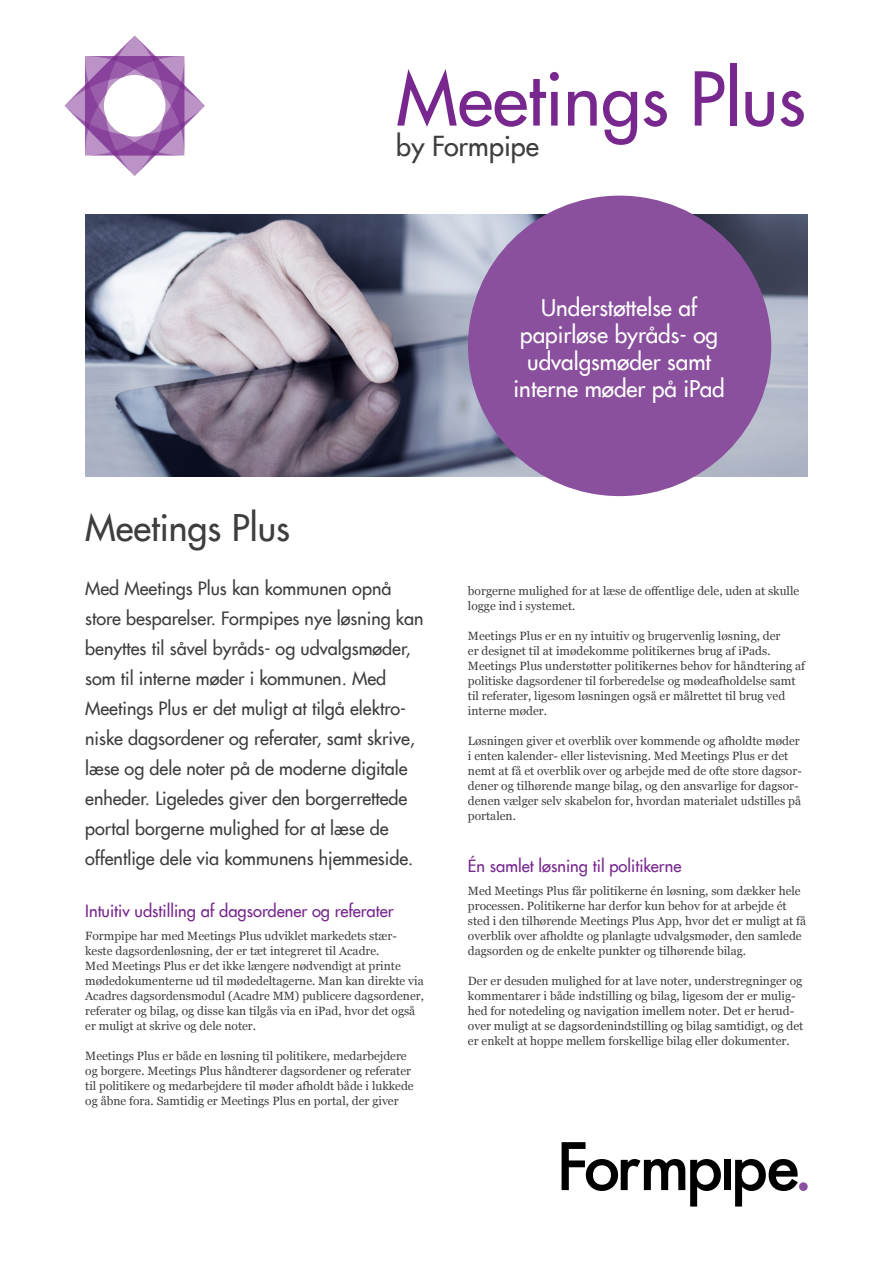
<style>
.page{position:relative;width:893px;height:1263px;background:#fff}
.page>*{position:absolute;margin:0;border:0;box-sizing:border-box;transform-origin:0 0}
.t1{font:500 72px "Futura Com";color:#77278d}
.t2{font:500 36px "Futura Com";color:#3e3e3f}
.t3{font:500 27px "Futura Com";color:#3e3e3f}
.t4{font:500 22.5px "Futura Com";color:#fff}
.t5{font:500 18px/30px "Futura Com";color:#3e3e3f}
.Heading_2{font:500 16.5px "Futura Com";color:#77278d}
.t6{font:12px/15px "Georgia";color:#3e3e3f}
</style>
<div class="page">
<img style="left:85px;top:215px;width:723px;height:262px">
<div style="left:468px;top:196px;width:303px;height:300px;background:#8a509d;border-radius:50%"></div>
<svg style="left:64px;top:35px;width:141px;height:141px"></svg>
<svg style="left:562px;top:1142px;width:159px;height:64px"></svg>
<div style="left:723px;top:1160px;width:7px;height:30px;background:#000001"></div>
<svg style="left:735px;top:1159px;width:73px;height:47px"></svg>
<p class="t1" style="left:396px;top:46px;width:411px">Meetings Plus</p>
<p class="t3" style="left:396px;top:126px;width:144px">by Formpipe</p>
<p class="t2" style="left:85px;top:501px;width:206px">Meetings Plus</p>
<p class="t5" style="left:85px;top:573px;width:340px">Med Meetings Plus kan kommunen opnå store besparelser. Formpipes nye løsning kan benyttes til såvel byråds- og udvalgsmøder, som til interne møder i kommunen. Med Meetings Plus er det muligt at tilgå elektro&shy;niske dagsordener og referater, samt skrive, læse og dele noter på de moderne digitale enheder. Ligeledes giver den borgerrettede portal borgerne mulighed for at læse de offentlige dele via kommunens hjemmeside.</p>
<p class="Heading_2" style="left:85px;top:898px;width:310px">Intuitiv udstilling af dagsordener og referater</p>
<p class="t6" style="left:85px;top:929px;width:340px">Formpipe har med Meetings Plus udviklet markedets stær&shy;keste dagsordenløsning, der er tæt integreret til Acadre.<br>Med Meetings Plus er det ikke længere nødvendigt at printe mødedokumenterne ud til mødedeltagerne. Man kan direkte via Acadres dagsordensmodul (Acadre MM) publicere dagsordener, referater og bilag, og disse kan tilgås via en iPad, hvor det også er muligt at skrive og dele noter.</p>
<p class="t6" style="left:85px;top:1049px;width:330px">Meetings Plus er både en løsning til politikere, medarbejdere og borgere. Meetings Plus håndterer dagsordener og referater til politikere og medarbejdere til møder afholdt både i lukkede og åbne fora. Samtidig er Meetings Plus en portal, der giver</p>
<p class="t4" style="left:541px;top:291px;width:158px">Understøttelse af</p>
<p class="t4" style="left:520px;top:318px;width:199px">papirløse byråds- og</p>
<p class="t4" style="left:527px;top:345px;width:185px">udvalgsmøder samt</p>
<p class="t4" style="left:513px;top:372px;width:213px">interne møder på iPad</p>
<p class="t6" style="left:468px;top:584px;width:333px">borgerne mulighed for at læse de offentlige dele, uden at skulle logge ind i systemet.</p>
<p class="t6" style="left:468px;top:629px;width:339px">Meetings Plus er en ny intuitiv og brugervenlig løsning, der<br>er designet til at imødekomme politikernes brug af iPads.<br>Meetings Plus understøtter politikernes behov for håndtering af politiske dagsordener til forberedelse og mødeafholdelse samt til referater, ligesom løsningen også er målrettet til brug ved interne møder.</p>
<p class="t6" style="left:468px;top:734px;width:335px">Løsningen giver et overblik over kommende og afholdte møder i enten kalender- eller listevisning. Med Meetings Plus er det nemt at få et overblik over og arbejde med de ofte store dagsor&shy;dener og tilhørende mange bilag, og den ansvarlige for dagsor&shy;denen vælger selv skabelon for, hvordan materialet udstilles på portalen.</p>
<p class="Heading_2" style="left:468px;top:853px;width:215px">Én samlet løsning til politikerne</p>
<p class="t6" style="left:468px;top:884px;width:340px">Med Meetings Plus får politikerne én løsning, som dækker hele processen. Politikerne har derfor kun behov for at arbejde ét sted i den tilhørende Meetings Plus App, hvor det er muligt at få overblik over afholdte og planlagte udvalgsmøder, den samlede dagsorden og de enkelte punkter og tilhørende bilag.</p>
<p class="t6" style="left:468px;top:974px;width:337px">Der er desuden mulighed for at lave noter, understregninger og kommentarer i både indstilling og bilag, ligesom der er mulig&shy;hed for notedeling og navigation imellem noter. Det er herud&shy;over muligt at se dagsordenindstilling og bilag samtidigt, og det er enkelt at hoppe mellem forskellige bilag eller dokumenter.</p>
</div>
